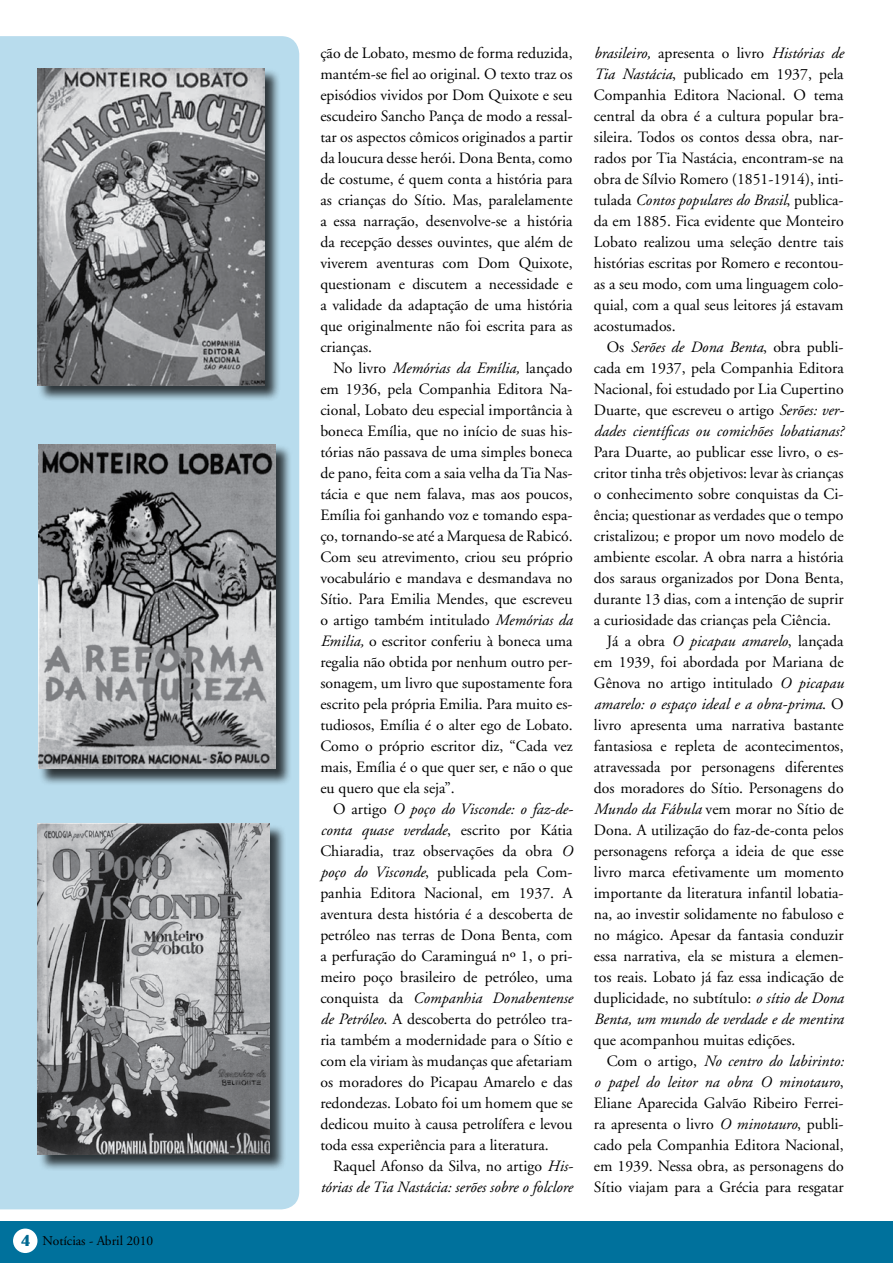
<style>
.page{position:relative;width:893px;height:1263px;background:#fff}
.page>*{position:absolute;margin:0;border:0;box-sizing:border-box;transform-origin:0 0}
.t1{font:15.75px/21px "Adobe Garamond";color:#000;text-align:justify}
.t2{font:italic 15.75px/21px "Adobe Garamond";color:#000;text-align:right}
.t3{font:13.5px "Adobe Garamond";color:#000}
.s1{font-family:"Britannic";font-weight:700;font-size:16.5px;color:#006890}
.s2{font-style:italic}
.s3{font-style:normal}
</style>
<div class="page">
<div style="left:0;top:1221px;width:893px;height:42px;background:#00719c"></div>
<div style="left:13px;top:1228px;width:24px;height:25px;background:#fff;border-radius:50%"></div>
<div style="left:0;top:36px;width:299px;height:1173px;background:#b8dced"></div>
<div style="left:38px;top:68px;width:249px;height:350px;background:#000;opacity:.75"></div>
<img style="left:37px;top:68px;width:227px;height:317px">
<div style="left:38px;top:445px;width:260px;height:352px;background:#000;opacity:.75"></div>
<img style="left:38px;top:444px;width:237px;height:325px">
<div style="left:38px;top:824px;width:255px;height:356px;background:#000;opacity:.75"></div>
<img style="left:38px;top:823px;width:231px;height:332px">
<p class="t3" style="left:21px;top:1234px;width:134px"><span class="s1">4</span> Notícias - Abril 2010</p>
<p class="t1" style="left:320px;top:43px;width:254px">ção de Lobato, mesmo de forma reduzida, mantém-se fiel ao original. O texto traz os episódios vividos por Dom Quixote e seu escudeiro Sancho Pança de modo a ressal&shy;tar os aspectos cômicos originados a partir da loucura desse herói. Dona Benta, como de costume, é quem conta a história para as crianças do Sítio. Mas, paralelamente a essa narração, desenvolve-se a história da recepção desses ouvintes, que além de viverem aventuras com Dom Quixote, questionam e discutem a necessidade e a validade da adaptação de uma história que originalmente não foi escrita para as crianças.</p>
<p class="t1" style="left:320px;top:358px;width:254px;text-indent:13px">No livro <span class="s2">Memórias da Emília,</span> lançado em 1936, pela Companhia Editora Na&shy;cional, Lobato deu especial importância à boneca Emília, que no início de suas his&shy;tórias não passava de uma simples boneca de pano, feita com a saia velha da Tia Nas&shy;tácia e que nem falava, mas aos poucos, Emília foi ganhando voz e tomando espa&shy;ço, tornando-se até a Marquesa de Rabicó.<br>Com seu atrevimento, criou seu próprio vocabulário e mandava e desmandava no Sítio. Para Emilia Mendes, que escreveu o artigo também intitulado <span class="s2">Memórias da Emilia,</span> o escritor conferiu à boneca uma regalia não obtida por nenhum outro per&shy;sonagem, um livro que supostamente fora escrito pela própria Emilia. Para muito es&shy;tudiosos, Emília é o alter ego de Lobato.<br>Como o próprio escritor diz, “Cada vez mais, Emília é o que quer ser, e não o que eu quero que ela seja”.</p>
<p class="t1" style="left:320px;top:799px;width:254px;text-indent:13px">O artigo <span class="s2">O poço do Visconde: o faz-de&shy;conta quase verdade</span>, escrito por Kátia Chiaradia, traz observações da obra <span class="s2">O poço do Visconde</span>, publicada pela Com&shy;panhia Editora Nacional, em 1937. A aventura desta história é a descoberta de petróleo nas terras de Dona Benta, com a perfuração do Caraminguá nº 1, o pri&shy;meiro poço brasileiro de petróleo, uma conquista da <span class="s2">Companhia Donabentense de Petróleo</span>. A descoberta do petróleo tra&shy;ria também a modernidade para o Sítio e com ela viriam às mudanças que afetariam os moradores do Picapau Amarelo e das redondezas. Lobato foi um homem que se dedicou muito à causa petrolífera e levou toda essa experiência para a literatura.</p>
<p class="t2" style="left:320px;top:1156px;width:254px"><span class="s3">Raquel Afonso da Silva, no artigo</span> His&shy;tórias de Tia Nastácia: serões sobre o folclore</p>
<p class="t1" style="left:594px;top:43px;width:251px"><span class="s2">brasileiro,</span> apresenta o livro <span class="s2">Histórias de Tia Nastácia</span>, publicado em 1937, pela Companhia Editora Nacional. O tema central da obra é a cultura popular bra&shy;sileira. Todos os contos dessa obra, nar&shy;rados por Tia Nastácia, encontram-se na obra de Sílvio Romero (1851-1914), inti&shy;tulada <span class="s2">Contos populares do Brasil</span>, publica&shy;da em 1885. Fica evidente que Monteiro Lobato realizou uma seleção dentre tais histórias escritas por Romero e recontou&shy;as a seu modo, com uma linguagem colo&shy;quial, com a qual seus leitores já estavam acostumados.</p>
<p class="t1" style="left:594px;top:337px;width:252px;text-indent:13px">Os <span class="s2">Serões de Dona Benta</span>, obra publi&shy;cada em 1937, pela Companhia Editora Nacional, foi estudado por Lia Cupertino Duarte, que escreveu o artigo <span class="s2">Serões: ver&shy;dades científicas ou comichões lobatianas?</span></p>
<p class="t1" style="left:594px;top:442px;width:251px">Para Duarte, ao publicar esse livro, o es-</p>
<p class="t1" style="left:594px;top:463px;width:251px">critor tinha três objetivos: levar às crianças</p>
<p class="t1" style="left:594px;top:484px;width:251px">o conhecimento sobre conquistas da Ci-</p>
<p class="t1" style="left:594px;top:505px;width:251px">ência; questionar as verdades que o tempo</p>
<p class="t1" style="left:594px;top:526px;width:251px">cristalizou; e propor um novo modelo de</p>
<p class="t1" style="left:594px;top:547px;width:251px">ambiente escolar. A obra narra a história</p>
<p class="t1" style="left:594px;top:568px;width:251px">dos saraus organizados por Dona Benta,</p>
<p class="t1" style="left:594px;top:589px;width:251px">durante 13 dias, com a intenção de suprir</p>
<p class="t1" style="left:594px;top:610px;width:239px">a curiosidade das crianças pela Ciência.</p>
<p class="t1" style="left:607px;top:631px;width:238px">Já a obra <span class="s2">O picapau amarelo</span>, lançada</p>
<p class="t1" style="left:594px;top:652px;width:251px">em 1939, foi abordada por Mariana de</p>
<p class="t1" style="left:594px;top:673px;width:251px">Gênova no artigo intitulado <span class="s2">O picapau</span></p>
<p class="t2" style="left:594px;top:694px;width:251px">amarelo: o espaço ideal e a obra-prima<span class="s3">. O</span></p>
<p class="t1" style="left:594px;top:715px;width:251px">livro apresenta uma narrativa bastante</p>
<p class="t1" style="left:594px;top:736px;width:251px">fantasiosa e repleta de acontecimentos,</p>
<p class="t1" style="left:594px;top:757px;width:251px">atravessada por personagens diferentes</p>
<p class="t1" style="left:594px;top:778px;width:251px">dos moradores do Sítio. Personagens do</p>
<p class="t1" style="left:594px;top:799px;width:251px"><span class="s2">Mundo da Fábula</span> vem morar no Sítio de</p>
<p class="t1" style="left:594px;top:820px;width:251px">Dona. A utilização do faz-de-conta pelos</p>
<p class="t1" style="left:594px;top:841px;width:251px">personagens reforça a ideia de que esse</p>
<p class="t1" style="left:594px;top:862px;width:251px">livro marca efetivamente um momento</p>
<p class="t1" style="left:594px;top:883px;width:251px">importante da literatura infantil lobatia-</p>
<p class="t1" style="left:594px;top:904px;width:251px">na, ao investir solidamente no fabuloso e</p>
<p class="t1" style="left:594px;top:925px;width:251px">no mágico. Apesar da fantasia conduzir</p>
<p class="t1" style="left:594px;top:946px;width:251px">essa narrativa, ela se mistura a elemen-</p>
<p class="t1" style="left:594px;top:967px;width:251px">tos reais. Lobato já faz essa indicação de</p>
<p class="t1" style="left:594px;top:988px;width:251px">duplicidade, no subtítulo: <span class="s2">o sítio de Dona</span></p>
<p class="t2" style="left:594px;top:1009px;width:251px">Benta, um mundo de verdade e de mentira</p>
<p class="t1" style="left:594px;top:1030px;width:203px">que acompanhou muitas edições.</p>
<p class="t2" style="left:607px;top:1051px;width:238px"><span class="s3">Com o artigo,</span> No centro do labirinto:</p>
<p class="t2" style="left:594px;top:1072px;width:251px">o papel do leitor na obra O minotauro<span class="s3">,</span></p>
<p class="t1" style="left:594px;top:1093px;width:251px">Eliane Aparecida Galvão Ribeiro Ferrei-</p>
<p class="t1" style="left:594px;top:1114px;width:251px">ra apresenta o livro <span class="s2">O minotauro</span>, publi-</p>
<p class="t1" style="left:594px;top:1135px;width:251px">cado pela Companhia Editora Nacional,</p>
<p class="t1" style="left:594px;top:1156px;width:251px">em 1939. Nessa obra, as personagens do</p>
<p class="t1" style="left:594px;top:1177px;width:251px">Sítio viajam para a Grécia para resgatar</p>
</div>
